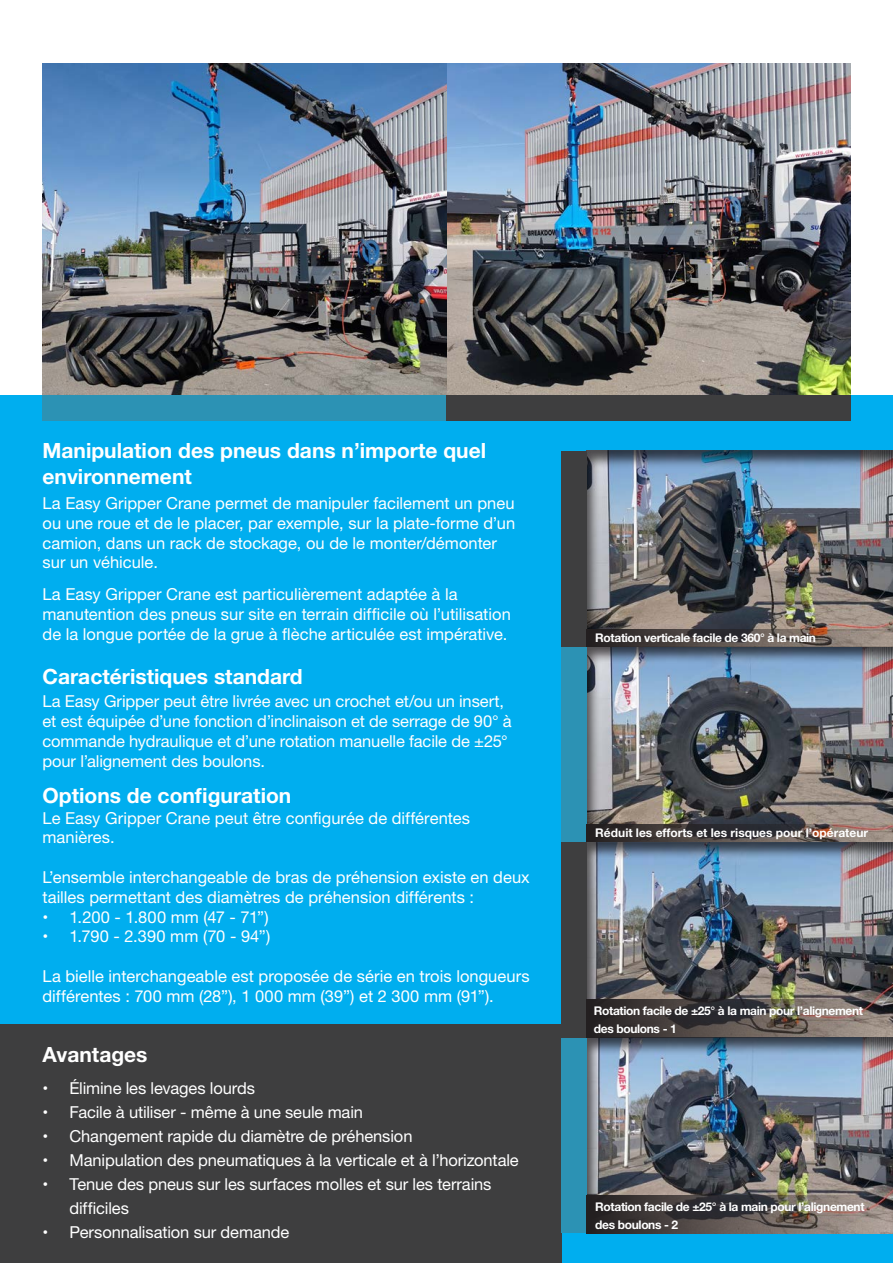
<style>
.page{position:relative;width:893px;height:1263px;background:#fff}
.page>*{position:absolute;margin:0;border:0;box-sizing:border-box;transform-origin:0 0}
.Highlight_Text{font:700 21px/25.2px "Helvetica Neue";color:#fff}
.Highlight_Text-2{font:16.5px/19.8px "Helvetica Neue";color:#fff}
.t1{font:700 12px/18px "Helvetica Neue";letter-spacing:-.03em;color:#fff}
.t2{font:700 12px "Helvetica Neue";color:#fff}
</style>
<div class="page">
<div style="left:0;top:395px;width:893px;height:868px;background:#00aeef"></div>
<div style="left:0;top:1025px;width:561px;height:238px;background:#3e3e3f"></div>
<img style="left:446px;top:64px;width:405px;height:331px">
<img style="left:42px;top:64px;width:404px;height:331px">
<div style="left:42px;top:395px;width:404px;height:26px;background:#2c92b4"></div>
<div style="left:446px;top:395px;width:405px;height:26px;background:#3e3e3f"></div>
<div style="left:586px;top:645px;width:307px;height:198px;background:#231f20;opacity:.75"></div>
<div style="left:586px;top:449px;width:307px;height:198px;background:#231f20;opacity:.75"></div>
<div style="left:586px;top:840px;width:307px;height:198px;background:#231f20;opacity:.75"></div>
<div style="left:586px;top:1037px;width:307px;height:198px;background:#231f20;opacity:.75"></div>
<div style="left:561px;top:1037px;width:26px;height:196px;background:#2c92b4"></div>
<div style="left:561px;top:646px;width:26px;height:196px;background:#2c92b4"></div>
<svg style="left:587px;top:825px;width:306px;height:17px;background:#524745"></svg>
<svg style="left:587px;top:1195px;width:306px;height:38px;background:#58514e"></svg>
<div style="left:561px;top:842px;width:26px;height:195px;background:#3e3e3f"></div>
<svg style="left:587px;top:999px;width:306px;height:38px;background:#554d4a"></svg>
<div style="left:561px;top:451px;width:26px;height:195px;background:#3e3e3f"></div>
<svg style="left:587px;top:629px;width:306px;height:17px;background:#5a504c"></svg>
<p class="Highlight_Text" style="left:43px;top:439px;width:445px">Manipulation des pneus dans n’importe quel environnement</p>
<p class="Highlight_Text-2" style="left:43px;top:494px;width:474px">La Easy Gripper Crane permet de manipuler facilement un pneu ou une roue et de le placer, par exemple, sur la plate-forme d’un camion, dans un rack de stockage, ou de le monter/démonter sur un véhicule.</p>
<p class="Highlight_Text-2" style="left:43px;top:585px;width:470px">La Easy Gripper Crane est particulièrement adaptée à la manutention des pneus sur site en terrain difficile où l’utilisation de la longue portée de la grue à flèche articulée est impérative.</p>
<p class="Highlight_Text" style="left:43px;top:664px;width:262px">Caractéristiques standard</p>
<p class="Highlight_Text-2" style="left:43px;top:692px;width:471px">La Easy Gripper peut être livrée avec un crochet et/ou un insert, et est équipée d’une fonction d’inclinaison et de serrage de 90° à commande hydraulique et d’une rotation manuelle facile de ±25° pour l’alignement des boulons.</p>
<p class="Highlight_Text" style="left:43px;top:783px;width:250px">Options de configuration</p>
<p class="Highlight_Text-2" style="left:43px;top:809px;width:429px">Le Easy Gripper Crane peut être configurée de différentes manières.</p>
<p class="Highlight_Text-2" style="left:43px;top:868px;width:489px">L’ensemble interchangeable de bras de préhension existe en deux tailles permettant des diamètres de préhension différents :</p>
<p class="Highlight_Text-2" style="left:43px;top:908px;width:228px">• 1.200 - 1.800 mm (47 - 71”)</p>
<p class="Highlight_Text-2" style="left:43px;top:927px;width:229px">• 1.790 - 2.390 mm (70 - 94”)</p>
<p class="Highlight_Text-2" style="left:43px;top:967px;width:489px">La bielle interchangeable est proposée de série en trois longueurs différentes : 700 mm (28”), 1 000 mm (39”) et 2 300 mm (91”).</p>
<p class="Highlight_Text" style="left:43px;top:1043px;width:107px">Avantages</p>
<p class="Highlight_Text-2" style="left:43px;top:1079px;width:214px">• Élimine les levages lourds</p>
<p class="Highlight_Text-2" style="left:43px;top:1103px;width:322px">• Facile à utiliser - même à une seule main</p>
<p class="Highlight_Text-2" style="left:43px;top:1127px;width:371px">• Changement rapide du diamètre de préhension</p>
<p class="Highlight_Text-2" style="left:43px;top:1151px;width:478px">• Manipulation des pneumatiques à la verticale et à l’horizontale</p>
<p class="Highlight_Text-2" style="left:70px;top:1173px;width:423px;line-height:24px;text-indent:-27px">• Tenue des pneus sur les surfaces molles et sur les terrains difficiles</p>
<p class="Highlight_Text-2" style="left:43px;top:1223px;width:248px">• Personnalisation sur demande</p>
<p class="t1" style="left:595px;top:629px;width:222px">Rotation verticale facile de 360° à la main</p>
<p class="t2" style="left:595px;top:823px;width:274px">Réduit les efforts et les risques pour l’opérateur</p>
<p class="t1" style="left:594px;top:1002px;width:271px">Rotation facile de ±25° à la main pour l’alignement des boulons - 1</p>
<p class="t1" style="left:595px;top:1198px;width:271px">Rotation facile de ±25° à la main pour l’alignement des boulons - 2</p>
</div>
